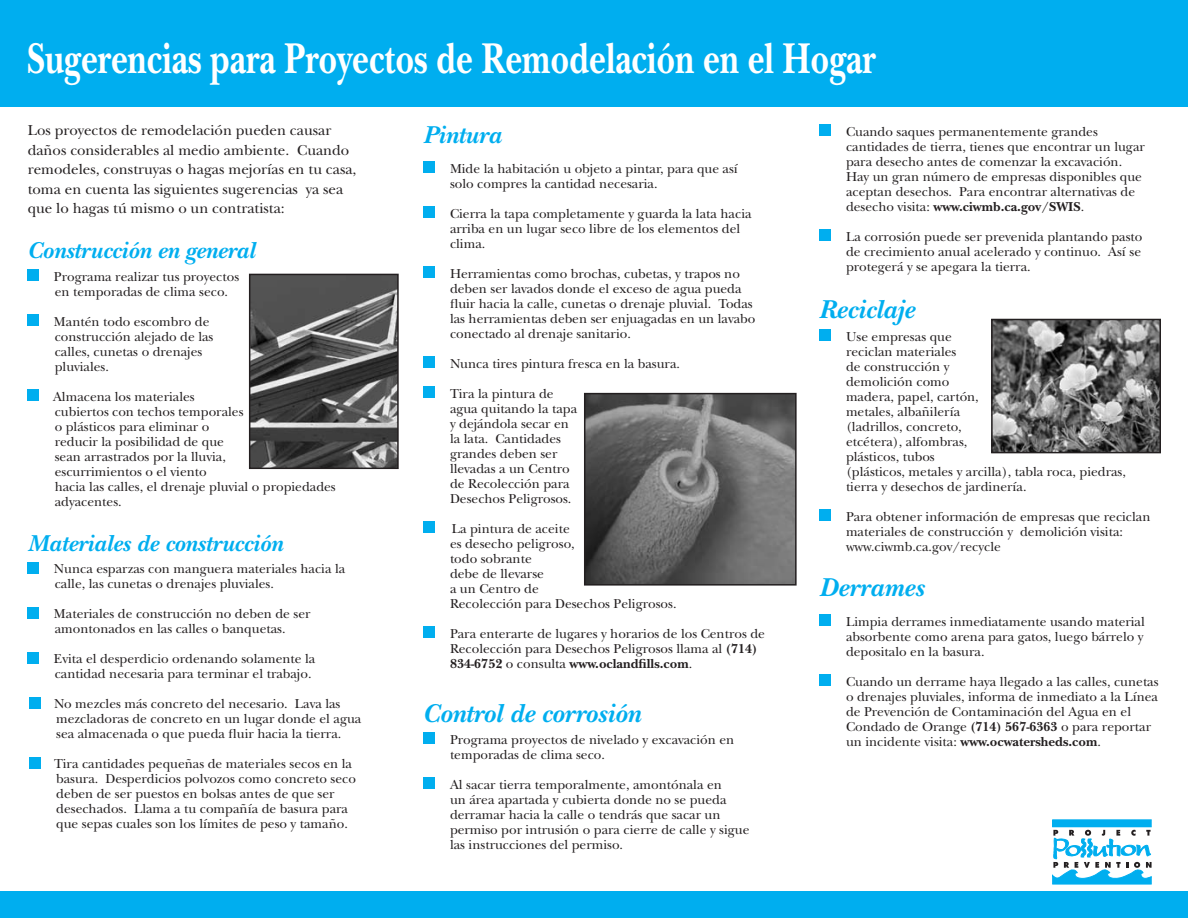
<style>
.page{position:relative;width:1188px;height:918px;background:#fff}
.page>*{position:absolute;margin:0;border:0;box-sizing:border-box;transform-origin:0 0}
.t1{font:700 45px "New Baskerville";color:#fff;scale:.75 1}
.t2{font:700 45px "New Baskerville";color:#fff}
.t3{font:italic 700 27px "New Baskerville";color:#00aeef}
.t4{font:italic 700 25.5px "New Baskerville";color:#00aeef}
.t5{font:italic 700 24px "New Baskerville";color:#00aeef}
.t6{font:15px/19.5px "New Baskerville";color:#231f20}
.t7{font:13.5px/15px "New Baskerville";color:#231f20}
.s1{font-weight:700}
</style>
<div class="page">
<div style="left:819px;top:124px;width:11px;height:12px;background:#00aeef"></div>
<div style="left:819px;top:230px;width:11px;height:11px;background:#00aeef"></div>
<div style="left:819px;top:329px;width:11px;height:12px;background:#00aeef"></div>
<div style="left:819px;top:509px;width:11px;height:12px;background:#00aeef"></div>
<div style="left:819px;top:614px;width:11px;height:12px;background:#00aeef"></div>
<div style="left:819px;top:674px;width:11px;height:12px;background:#00aeef"></div>
<div style="left:28px;top:270px;width:11px;height:11px;background:#00aeef"></div>
<div style="left:28px;top:315px;width:11px;height:11px;background:#00aeef"></div>
<div style="left:28px;top:390px;width:11px;height:11px;background:#00aeef"></div>
<div style="left:28px;top:562px;width:11px;height:11px;background:#00aeef"></div>
<div style="left:28px;top:607px;width:11px;height:11px;background:#00aeef"></div>
<div style="left:28px;top:652px;width:11px;height:11px;background:#00aeef"></div>
<div style="left:29px;top:697px;width:11px;height:11px;background:#00aeef"></div>
<div style="left:29px;top:757px;width:11px;height:11px;background:#00aeef"></div>
<div style="left:423px;top:162px;width:11px;height:11px;background:#00aeef"></div>
<div style="left:423px;top:207px;width:11px;height:11px;background:#00aeef"></div>
<div style="left:423px;top:267px;width:11px;height:11px;background:#00aeef"></div>
<div style="left:423px;top:357px;width:11px;height:11px;background:#00aeef"></div>
<div style="left:423px;top:387px;width:11px;height:11px;background:#00aeef"></div>
<div style="left:423px;top:522px;width:11px;height:11px;background:#00aeef"></div>
<div style="left:423px;top:627px;width:11px;height:11px;background:#00aeef"></div>
<div style="left:423px;top:733px;width:11px;height:11px;background:#00aeef"></div>
<div style="left:423px;top:778px;width:11px;height:11px;background:#00aeef"></div>
<div style="left:0;top:0;width:1188px;height:107px;background:#00aeef"></div>
<div style="left:0;top:891px;width:1188px;height:27px;background:#00aeef"></div>
<div style="left:1053px;top:820px;width:98px;height:7px;background:#00aeef"></div>
<svg style="left:1052px;top:830px;width:100px;height:54px"></svg>
<img style="left:252px;top:277px;width:144px;height:189px">
<div style="left:249px;top:274px;width:150px;height:195px;border:2px solid #231f20"></div>
<img style="left:994px;top:322px;width:164px;height:128px">
<div style="left:991px;top:319px;width:170px;height:134px;border:2px solid #231f20"></div>
<img style="left:587px;top:396px;width:207px;height:187px">
<div style="left:584px;top:393px;width:213px;height:193px;border:2px solid #231f20"></div>
<h1 class="t2" style="left:27px;top:32px;width:527px">Tips for Pool Maintenance</h1>
<h1 class="t1" style="left:27px;top:32px;width:1134px">Sugerencias para Proyectos de Remodelación en el Hogar</h1>
<p class="t6" style="left:28px;top:121px;width:330px">Los proyectos de remodelación pueden causar daños considerables al medio ambiente. Cuando remodeles, construyas o hagas mejorías en tu casa, toma en cuenta las siguientes sugerencias ya sea que lo hagas tú mismo o un contratista:</p>
<h3 class="t5" style="left:28px;top:237px;width:229px">Construcción en general</h3>
<p class="t7" style="left:54px;top:269px;width:187px">Programa realizar tus proyectos en temporadas de clima seco.</p>
<p class="t7" style="left:54px;top:314px;width:161px">Mantén todo escombro de construcción alejado de las calles, cunetas o drenajes pluviales.</p>
<p class="t7" style="left:53px;top:389px;width:284px">Almacena los materiales<br>cubiertos con techos temporales<br>o plásticos para eliminar o<br>reducir la posibilidad de que<br>sean arrastrados por la lluvia,<br>escurrimientos o el viento<br>hacia las calles, el drenaje pluvial o propiedades adyacentes.</p>
<h3 class="t5" style="left:28px;top:529px;width:256px">Materiales de construcción</h3>
<p class="t7" style="left:54px;top:562px;width:293px">Nunca esparzas con manguera materiales hacia la calle, las cunetas o drenajes pluviales.</p>
<p class="t7" style="left:54px;top:607px;width:258px">Materiales de construcción no deben de ser amontonados en las calles o banquetas.</p>
<p class="t7" style="left:54px;top:652px;width:263px">Evita el desperdicio ordenando solamente la cantidad necesaria para terminar el trabajo.</p>
<p class="t7" style="left:54px;top:697px;width:309px">No mezcles más concreto del necesario. Lava las mezcladoras de concreto en un lugar donde el agua sea almacenada o que pueda fluir hacia la tierra.</p>
<p class="t7" style="left:54px;top:757px;width:303px">Tira cantidades pequeñas de materiales secos en la basura. Desperdicios polvozos como concreto seco deben de ser puestos en bolsas antes de que ser desechados. Llama a tu compañía de basura para que sepas cuales son los límites de peso y tamaño.</p>
<h3 class="t4" style="left:423px;top:120px;width:80px">Pintura</h3>
<p class="t7" style="left:450px;top:161px;width:290px">Mide la habitación u objeto a pintar, para que así solo compres la cantidad necesaria.</p>
<p class="t7" style="left:450px;top:206px;width:303px">Cierra la tapa completamente y guarda la lata hacia arriba en un lugar seco libre de los elementos del clima.</p>
<p class="t7" style="left:450px;top:266px;width:307px">Herramientas como brochas, cubetas, y trapos no deben ser lavados donde el exceso de agua pueda fluir hacia la calle, cunetas o drenaje pluvial. Todas las herramientas deben ser enjuagadas en un lavabo conectado al drenaje sanitario.</p>
<p class="t7" style="left:450px;top:356px;width:232px">Nunca tires pintura fresca en la basura.</p>
<p class="t7" style="left:450px;top:386px;width:129px">Tira la pintura de agua quitando la tapa y dejándola secar en la lata. Cantidades grandes deben ser llevadas a un Centro de Recolección para<br>Desechos Peligrosos.</p>
<p class="t7" style="left:450px;top:521px;width:228px">La pintura de aceite<br>es desecho peligroso,<br>todo sobrante<br>debe de llevarse<br>a un Centro de<br>Recolección para Desechos Peligrosos.</p>
<p class="t7" style="left:450px;top:626px;width:316px">Para enterarte de lugares y horarios de los Centros de<br>Recolección para Desechos Peligrosos llama al <span class="s1">(714)<br>834-6752</span> o consulta <span class="s1">www.oclandfills.com</span>.</p>
<h2 class="t3" style="left:423px;top:697px;width:219px">Control de corrosión</h2>
<p class="t7" style="left:450px;top:732px;width:286px">Programa proyectos de nivelado y excavación en temporadas de clima seco.</p>
<p class="t7" style="left:450px;top:777px;width:301px">Al sacar tierra temporalmente, amontónala en<br>un área apartada y cubierta donde no se pueda derramar hacia la calle o tendrás que sacar un permiso por intrusión o para cierre de calle y sigue las instrucciones del permiso.</p>
<p class="t7" style="left:846px;top:124px;width:300px">Cuando saques permanentemente grandes cantidades de tierra, tienes que encontrar un lugar para desecho antes de comenzar la excavación.<br>Hay un gran número de empresas disponibles que aceptan desechos. Para encontrar alternativas de desecho visita: <span class="s1">www.ciwmb.ca.gov/SWIS</span>.</p>
<p class="t7" style="left:846px;top:229px;width:298px;text-align:justify">La corrosión puede ser prevenida plantando pasto de crecimiento anual acelerado y continuo. Así se protegerá y se apegara la tierra.</p>
<h2 class="t3" style="left:819px;top:294px;width:97px">Reciclaje</h2>
<p class="t7" style="left:846px;top:329px;width:281px">Use empresas que<br>reciclan materiales<br>de construcción y<br>demolición como<br>madera, papel, cartón,<br>metales, albañilería<br>(ladrillos, concreto,<br>etcétera), alfombras,<br>plásticos, tubos<br>(plásticos, metales y arcilla), tabla roca, piedras, tierra y desechos de jardinería.</p>
<p class="t7" style="left:846px;top:509px;width:306px">Para obtener información de empresas que reciclan materiales de construcción y demolición visita: www.ciwmb.ca.gov/recycle</p>
<h2 class="t3" style="left:819px;top:571px;width:106px">Derrames</h2>
<p class="t7" style="left:846px;top:614px;width:300px;text-align:justify">Limpia derrames inmediatamente usando material absorbente como arena para gatos, luego bárrelo y depositalo en la basura.</p>
<p class="t7" style="left:846px;top:674px;width:314px">Cuando un derrame haya llegado a las calles, cunetas o drenajes pluviales, informa de inmediato a la Línea de Prevención de Contaminación del Agua en el Condado de Orange <span class="s1">(714) 567-6363</span> o para reportar un incidente visita: <span class="s1">www.ocwatersheds.com</span>.</p>
</div>
